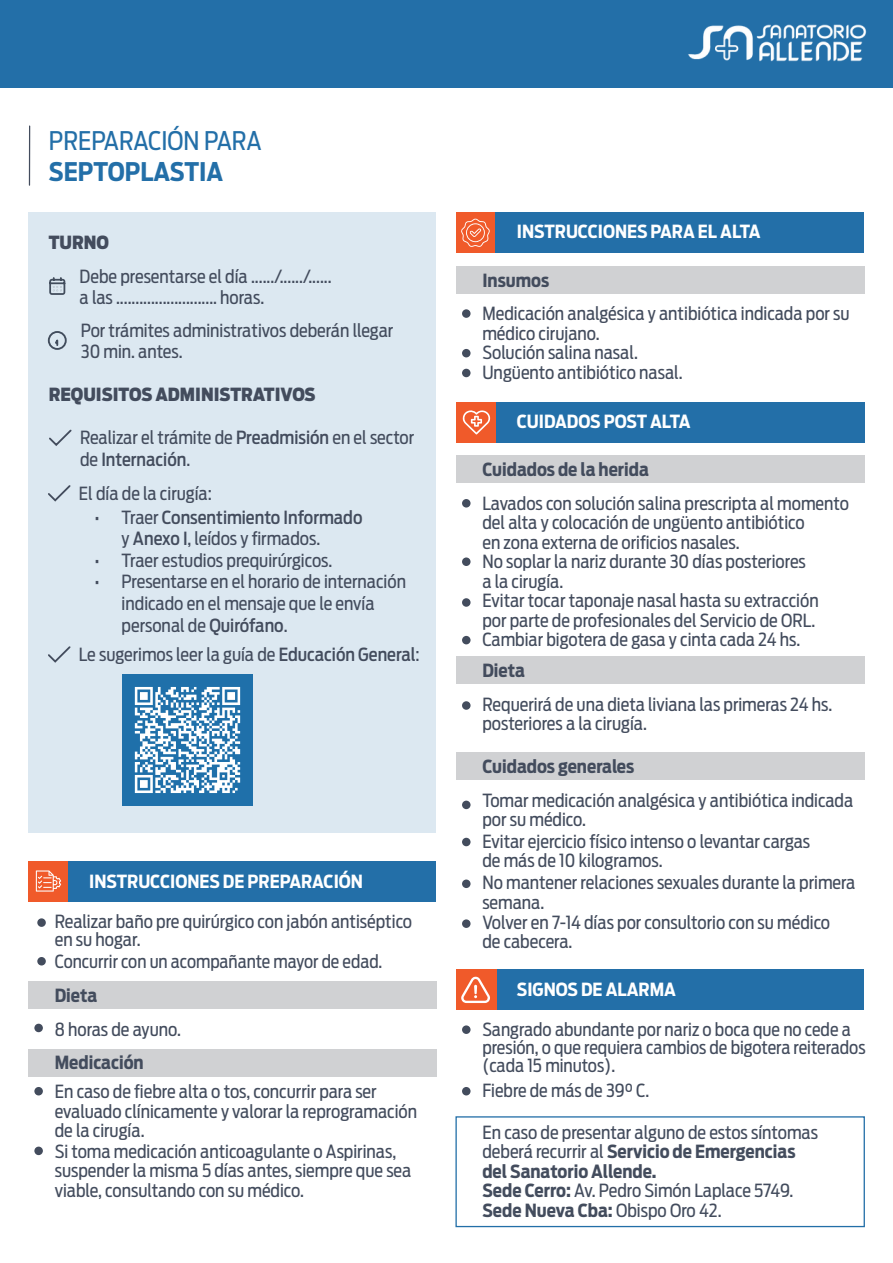
<style>
.page{position:relative;width:893px;height:1263px;background:#fff}
.page>*{position:absolute;margin:0;border:0;box-sizing:border-box;transform-origin:0 0}
.t1{font:25.5px "Antenna Cond";color:#236fa8}
.t2{font:700 25.5px "Antenna Cond";color:#236fa8}
.t3{font:18px/19.5px "Antenna Cond";color:#434c5d}
.t4{font:700 18px "Antenna Cond";color:#fff}
.t5{font:700 18px "Antenna Cond";color:#434c5d}
.t6{font:500 18px/21.6px "Antenna Cond";color:#434c5d}
.t7{font:900 18px "Antenna Cond";color:#434c5d}
.s1{font-weight:500}
.s2{font-weight:400}
.s3{font-weight:700}
</style>
<div class="page">
<div style="left:455px;top:1116px;width:410px;height:111px;border:1px solid #236fa8"></div>
<div style="left:0;top:0;width:893px;height:88px;background:#236fa8"></div>
<img style="left:688px;top:24px;width:179px;height:38px">
<hr style="left:29px;top:126px;width:1px;height:59px;background:#434c5d">
<div style="left:56px;top:861px;width:380px;height:40px;background:#236fa8"></div>
<div style="left:28px;top:861px;width:40px;height:40px;background:#f05a2a"></div>
<svg style="left:36px;top:870px;width:25px;height:21px"></svg>
<div style="left:34px;top:1024px;width:9px;height:8px;background:#434c5d;border-radius:50%"></div>
<div style="left:37px;top:918px;width:9px;height:9px;background:#434c5d;border-radius:50%"></div>
<div style="left:37px;top:957px;width:9px;height:8px;background:#434c5d;border-radius:50%"></div>
<div style="left:28px;top:213px;width:408px;height:620px;background:#dce8f1"></div>
<svg style="left:49px;top:277px;width:17px;height:18px"></svg>
<svg style="left:47px;top:331px;width:20px;height:19px"></svg>
<svg style="left:48px;top:646px;width:23px;height:17px"></svg>
<img style="left:122px;top:675px;width:131px;height:130px">
<svg style="left:48px;top:485px;width:23px;height:17px"></svg>
<svg style="left:49px;top:429px;width:23px;height:17px"></svg>
<div style="left:28px;top:982px;width:408px;height:27px;background:#d0d1d3"></div>
<div style="left:34px;top:1087px;width:9px;height:8px;background:#434c5d;border-radius:50%"></div>
<div style="left:34px;top:1146px;width:9px;height:9px;background:#434c5d;border-radius:50%"></div>
<div style="left:28px;top:1049px;width:408px;height:27px;background:#d0d1d3"></div>
<div style="left:462px;top:499px;width:9px;height:8px;background:#434c5d;border-radius:50%"></div>
<div style="left:462px;top:701px;width:9px;height:9px;background:#434c5d;border-radius:50%"></div>
<div style="left:462px;top:801px;width:9px;height:8px;background:#434c5d;border-radius:50%"></div>
<div style="left:462px;top:838px;width:9px;height:8px;background:#434c5d;border-radius:50%"></div>
<div style="left:462px;top:879px;width:9px;height:9px;background:#434c5d;border-radius:50%"></div>
<div style="left:462px;top:919px;width:9px;height:9px;background:#434c5d;border-radius:50%"></div>
<div style="left:462px;top:557px;width:9px;height:9px;background:#434c5d;border-radius:50%"></div>
<div style="left:462px;top:598px;width:9px;height:9px;background:#434c5d;border-radius:50%"></div>
<div style="left:462px;top:636px;width:9px;height:8px;background:#434c5d;border-radius:50%"></div>
<div style="left:462px;top:309px;width:9px;height:9px;background:#434c5d;border-radius:50%"></div>
<div style="left:462px;top:349px;width:9px;height:8px;background:#434c5d;border-radius:50%"></div>
<div style="left:462px;top:369px;width:9px;height:8px;background:#434c5d;border-radius:50%"></div>
<div style="left:476px;top:402px;width:388px;height:40px;background:#236fa8"></div>
<div style="left:456px;top:402px;width:40px;height:40px;background:#f05a2a"></div>
<svg style="left:462px;top:410px;width:28px;height:25px"></svg>
<div style="left:462px;top:1025px;width:9px;height:9px;background:#434c5d;border-radius:50%"></div>
<div style="left:462px;top:1087px;width:9px;height:8px;background:#434c5d;border-radius:50%"></div>
<div style="left:476px;top:969px;width:388px;height:40px;background:#236fa8"></div>
<div style="left:456px;top:969px;width:40px;height:40px;background:#f05a2a"></div>
<svg style="left:461px;top:976px;width:29px;height:27px"></svg>
<div style="left:456px;top:267px;width:408px;height:27px;background:#d0d1d3"></div>
<div style="left:456px;top:456px;width:408px;height:27px;background:#d0d1d3"></div>
<div style="left:456px;top:657px;width:408px;height:27px;background:#d0d1d3"></div>
<div style="left:456px;top:753px;width:408px;height:27px;background:#d0d1d3"></div>
<div style="left:495px;top:212px;width:369px;height:41px;background:#236fa8"></div>
<div style="left:456px;top:212px;width:39px;height:41px;background:#f05a2a"></div>
<svg style="left:461px;top:218px;width:29px;height:29px"></svg>
<h1 class="t1" style="left:49px;top:125px;width:214px">PREPARACIÓN PARA</h1>
<h1 class="t2" style="left:49px;top:156px;width:176px">SEPTOPLASTIA</h1>
<p class="t7" style="left:49px;top:232px;width:62px">TURNO</p>
<p class="t3" style="left:80px;top:266px;width:254px;line-height:21px">Debe presentarse el día ....../....../...... a las .......................... horas.</p>
<p class="t3" style="left:81px;top:320px;width:314px;line-height:21px">Por trámites administrativos deberán llegar<br>30 min. antes.</p>
<p class="t7" style="left:49px;top:384px;width:268px">REQUISITOS ADMINISTRATIVOS</p>
<p class="t3" style="left:80px;top:427px;width:336px;line-height:21.6px">Realizar el trámite de <span class="s1">Preadmisión</span> en el sector de <span class="s1">Internación</span>.</p>
<p class="t3" style="left:79px;top:484px;width:135px">El día de la cirugía:</p>
<p class="t6" style="left:122px;top:506px;width:242px;text-indent:-27px"><span class="s2">• Traer</span> Consentimiento Informado <span class="s2">y</span> Anexo I<span class="s2">, leídos y firmados.</span></p>
<p class="t3" style="left:95px;top:550px;width:239px">• Traer estudios prequirúrgicos.</p>
<p class="t3" style="left:122px;top:571px;width:286px;line-height:21.6px;text-indent:-27px">• Presentarse en el horario de internación indicado en el mensaje que le envía personal de <span class="s1">Quirófano</span>.</p>
<p class="t3" style="left:79px;top:645px;width:342px">Le sugerimos leer la guía de <span class="s1">Educación General</span>:</p>
<p class="t4" style="left:89px;top:871px;width:275px">INSTRUCCIONES DE PREPARACIÓN</p>
<p class="t3" style="left:55px;top:912px;width:359px;line-height:18px">Realizar baño pre quirúrgico con jabón antiséptico en su hogar.</p>
<p class="t3" style="left:55px;top:951px;width:329px">Concurrir con un acompañante mayor de edad.</p>
<p class="t5" style="left:55px;top:985px;width:44px">Dieta</p>
<p class="t3" style="left:55px;top:1020px;width:128px">8 horas de ayuno.</p>
<p class="t5" style="left:55px;top:1052px;width:90px">Medicación</p>
<p class="t3" style="left:55px;top:1082px;width:364px">En caso de fiebre alta o tos, concurrir para ser evaluado clínicamente y valorar la reprogramación de la cirugía.<br>Si toma medicación anticoagulante o Aspirinas, suspender la misma 5 días antes, siempre que sea viable, consultando con su médico.</p>
<p class="t4" style="left:517px;top:221px;width:245px">INSTRUCCIONES PARA EL ALTA</p>
<p class="t5" style="left:482px;top:270px;width:68px">Insumos</p>
<p class="t3" style="left:482px;top:304px;width:369px">Medicación analgésica y antibiótica indicada por su médico cirujano.<br>Solución salina nasal.<br>Ungüento antibiótico nasal.</p>
<p class="t4" style="left:517px;top:410px;width:175px">CUIDADOS POST ALTA</p>
<p class="t5" style="left:482px;top:459px;width:168px">Cuidados de la herida</p>
<p class="t3" style="left:482px;top:494px;width:368px">Lavados con solución salina prescripta al momento del alta y colocación de ungüento antibiótico<br>en zona externa de orificios nasales.<br>No soplar la nariz durante 30 días posteriores<br>a la cirugía.<br>Evitar tocar taponaje nasal hasta su extracción<br>por parte de profesionales del Servicio de ORL.<br>Cambiar bigotera de gasa y cinta cada 24 hs.</p>
<p class="t5" style="left:482px;top:660px;width:44px">Dieta</p>
<p class="t3" style="left:482px;top:694px;width:351px">Requerirá de una dieta liviana las primeras 24 hs. posteriores a la cirugía.</p>
<p class="t5" style="left:482px;top:756px;width:154px">Cuidados generales</p>
<p class="t3" style="left:482px;top:790px;width:372px">Tomar medicación analgésica y antibiótica indicada por su médico.</p>
<p class="t3" style="left:482px;top:832px;width:329px">Evitar ejercicio físico intenso o levantar cargas de más de 10 kilogramos.</p>
<p class="t3" style="left:482px;top:873px;width:374px">No mantener relaciones sexuales durante la primera semana.<br>Volver en 7-14 días por consultorio con su médico<br>de cabecera.</p>
<p class="t4" style="left:517px;top:978px;width:161px">SIGNOS DE ALARMA</p>
<p class="t3" style="left:482px;top:1021px;width:385px;line-height:18px">Sangrado abundante por nariz o boca que no cede a presión, o que requiera cambios de bigotera reiterados (cada 15 minutos).</p>
<p class="t3" style="left:482px;top:1081px;width:168px">Fiebre de más de 39° C.</p>
<p class="t3" style="left:482px;top:1122px;width:337px">En caso de presentar alguno de estos síntomas deberá recurrir al <span class="s3">Servicio de Emergencias del Sanatorio Allende.<br>Sede Cerro:</span> Av. Pedro Simón Laplace 5749.<br><span class="s3">Sede Nueva Cba:</span> Obispo Oro 42.</p>
</div>
